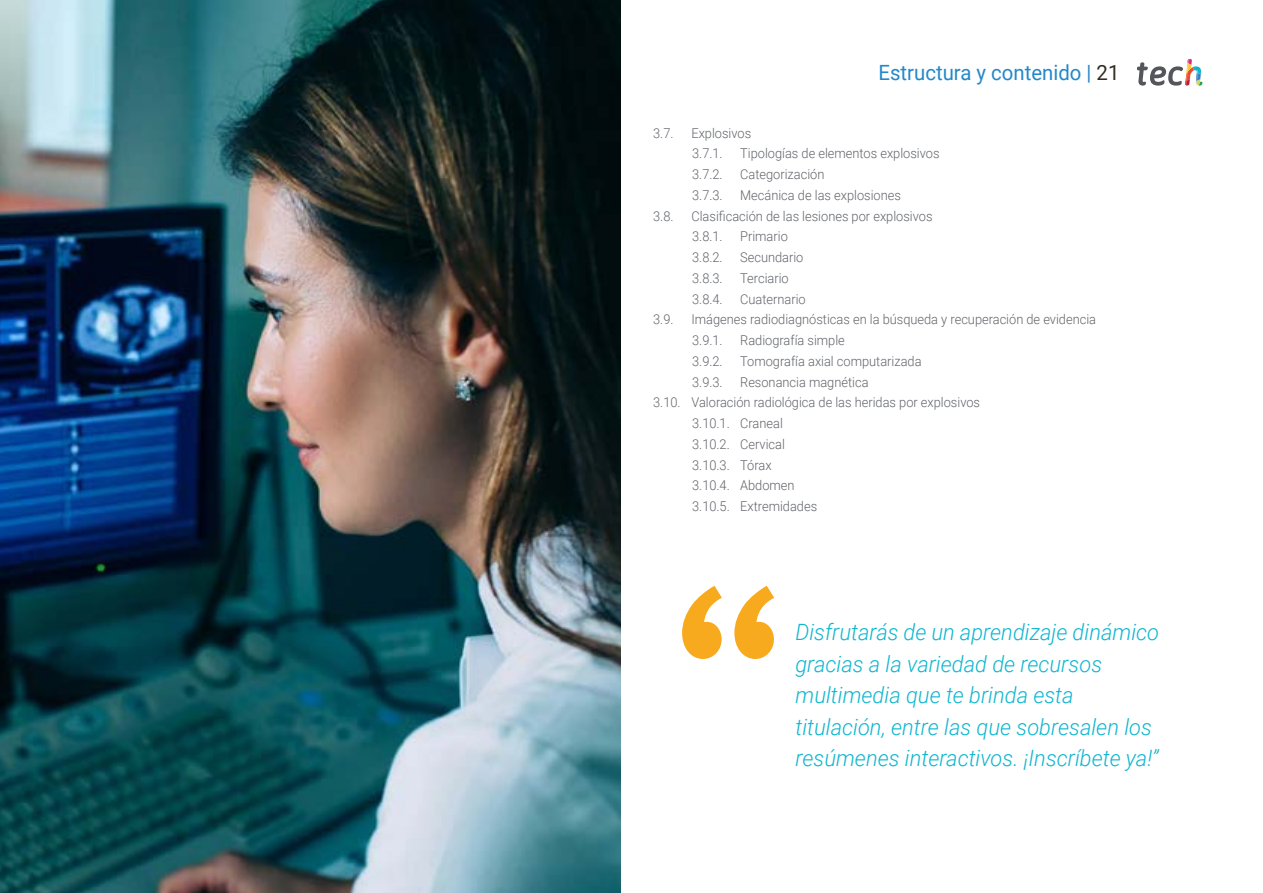
<style>
.page{position:relative;width:1263px;height:893px;background:#fff}
.page>*{position:absolute;margin:0;border:0;box-sizing:border-box;transform-origin:0 0}
.t1{font:italic 300 22.5px/31.5px "Roboto";color:#0fb6cf}
.t2{font:21px "Roboto";color:#2488c9}
.t3{font:300 13.5px/20.7px "Roboto";color:#61646a;scale:.95 1}
.s1{color:#312e20}
</style>
<div class="page">
<img style="left:0;top:0;width:621px;height:893px">
<svg style="left:682px;top:586px;width:92px;height:73px"></svg>
<svg style="left:1137px;top:59px;width:65px;height:27px"></svg>
<h2 class="t2" style="left:878px;top:57px;width:242px">Estructura y contenido | <span class="s1">21</span></h2>
<p class="t3" style="left:653px;top:122px;width:23px">3.7.</p>
<p class="t3" style="left:691px;top:122px;width:64px">Explosivos<br>3.7.1.</p>
<p class="t3" style="left:740px;top:143px;width:211px">Tipologías de elementos explosivos</p>
<p class="t3" style="left:692px;top:164px;width:34px">3.7.2.</p>
<p class="t3" style="left:740px;top:164px;width:90px">Categorización</p>
<p class="t3" style="left:692px;top:184px;width:34px">3.7.3.</p>
<p class="t3" style="left:740px;top:184px;width:171px">Mecánica de las explosiones</p>
<p class="t3" style="left:653px;top:205px;width:23px">3.8.</p>
<p class="t3" style="left:691px;top:205px;width:255px">Clasificación de las lesiones por explosivos<br>3.8.1.</p>
<p class="t3" style="left:740px;top:226px;width:52px">Primario</p>
<p class="t3" style="left:692px;top:247px;width:34px">3.8.2.</p>
<p class="t3" style="left:740px;top:247px;width:68px">Secundario</p>
<p class="t3" style="left:692px;top:267px;width:34px">3.8.3.</p>
<p class="t3" style="left:740px;top:267px;width:53px">Terciario</p>
<p class="t3" style="left:692px;top:288px;width:34px">3.8.4.</p>
<p class="t3" style="left:740px;top:288px;width:71px">Cuaternario</p>
<p class="t3" style="left:653px;top:309px;width:23px">3.9.</p>
<p class="t3" style="left:691px;top:309px;width:427px">Imágenes radiodiagnósticas en la búsqueda y recuperación de evidencia<br>3.9.1.</p>
<p class="t3" style="left:740px;top:330px;width:112px">Radiografía simple</p>
<p class="t3" style="left:692px;top:350px;width:34px">3.9.2.</p>
<p class="t3" style="left:740px;top:350px;width:192px">Tomografía axial computarizada</p>
<p class="t3" style="left:692px;top:371px;width:34px">3.9.3.</p>
<p class="t3" style="left:740px;top:371px;width:137px">Resonancia magnética</p>
<p class="t3" style="left:653px;top:392px;width:346px">3.10. Valoración radiológica de las heridas por explosivos</p>
<p class="t3" style="left:692px;top:413px;width:97px">3.10.1. Craneal</p>
<p class="t3" style="left:692px;top:433px;width:99px">3.10.2. Cervical</p>
<p class="t3" style="left:692px;top:454px;width:85px">3.10.3. Tórax</p>
<p class="t3" style="left:692px;top:475px;width:109px">3.10.4. Abdomen</p>
<p class="t3" style="left:692px;top:496px;width:133px">3.10.5. Extremidades</p>
<h1 class="t1" style="left:795px;top:616px;width:365px">Disfrutarás de un aprendizaje dinámico gracias a la variedad de recursos multimedia que te brinda esta titulación, entre las que sobresalen los resúmenes interactivos. ¡Inscríbete ya!”</h1>
</div>
